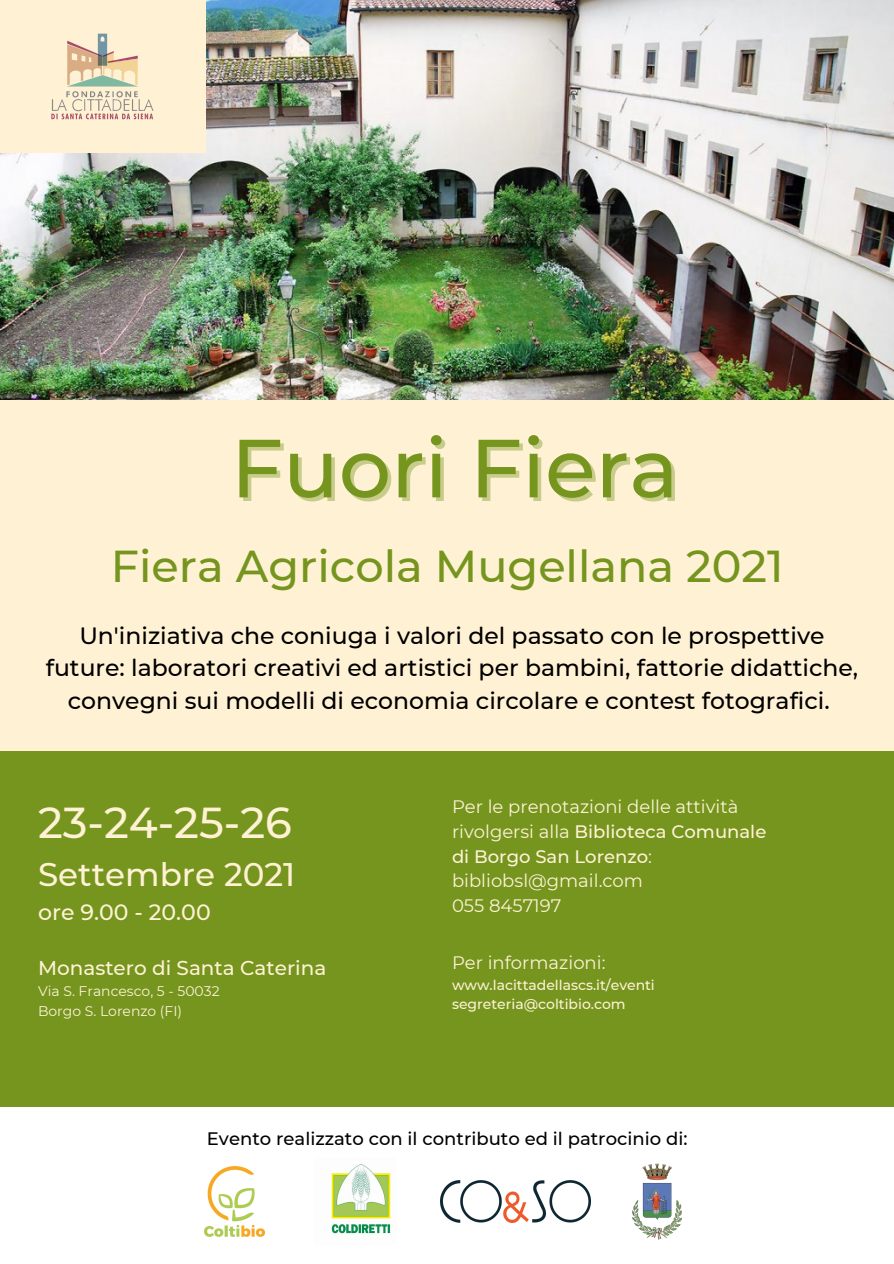
<style>
.page{position:relative;width:894px;height:1264px;background:#fff}
.page>*{position:absolute;margin:0;border:0;box-sizing:border-box;transform-origin:0 0}
.t1{font:500 82.2px "Montserrat";color:#75951f}
.t2{font:500 44.55px "Montserrat";color:#75951f}
.t3{font:500 43.2px "Montserrat";color:#fff2d4}
.t4{font:500 32.55px "Montserrat";color:#fff2d4}
.t5{font:500 23.55px/32.7px "Montserrat";color:#000;text-align:center}
.t6{font:500 22.05px "Montserrat";color:#fff2d4}
.t7{font:500 19.95px "Montserrat";color:#fff2d4}
.t8{font:18px/24.8px "Montserrat";color:#fff2d4}
.t9{font:500 18px "Montserrat";color:#000}
.t10{font:500 13.95px "Montserrat";color:#fff2d4}
.t11{font:13.95px "Montserrat";color:#fff2d4}
.s1{font-weight:500}
</style>
<div class="page">
<div style="left:0;top:399px;width:893px;height:389px;background:#fff2d4"></div>
<div style="left:0;top:750px;width:893px;height:356px;background:#75951f"></div>
<img style="left:632px;top:1163px;width:50px;height:76px">
<img style="left:440px;top:1180px;width:150px;height:42px">
<img style="left:0;top:0;width:893px;height:400px">
<img style="left:331px;top:1164px;width:60px;height:70px">
<img style="left:204px;top:1166px;width:60px;height:70px">
<div style="left:0;top:0;width:205px;height:152px;background:#fff2d4"></div>
<img style="left:51px;top:33px;width:103px;height:87px">
<p class="t1" style="left:231px;top:418px;width:449px">Fuori Fiera</p>
<p class="t2" style="left:111px;top:539px;width:674px">Fiera Agricola Mugellana 2021</p>
<p class="t5" style="left:46px;top:619px;width:813px">Un'iniziativa che coniuga i valori del passato con le prospettive future: laboratori creativi ed artistici per bambini, fattorie didattiche, convegni sui modelli di economia circolare e contest fotografici.</p>
<p class="t3" style="left:38px;top:795px;width:255px">23-24-25-26</p>
<p class="t4" style="left:38px;top:854px;width:259px">Settembre 2021</p>
<p class="t6" style="left:38px;top:898px;width:174px">ore 9.00 - 20.00</p>
<p class="t7" style="left:38px;top:955px;width:290px">Monastero di Santa Caterina</p>
<p class="t11" style="left:38px;top:982px;width:183px">Via S. Francesco, 5 - 50032</p>
<p class="t11" style="left:38px;top:1002px;width:146px">Borgo S. Lorenzo (FI)</p>
<p class="t8" style="left:452px;top:794px;width:316px">Per le prenotazioni delle attività rivolgersi alla <span class="s1">Biblioteca Comunale di Borgo San Lorenzo</span>:</p>
<p class="t8" style="left:452px;top:868px;width:192px">bibliobsl@gmail.com</p>
<p class="t8" style="left:452px;top:893px;width:111px">055 8457197</p>
<p class="t8" style="left:452px;top:950px;width:155px">Per informazioni:</p>
<p class="t10" style="left:452px;top:976px;width:204px">www.lacittadellascs.it/eventi</p>
<p class="t10" style="left:452px;top:995px;width:175px">segreteria@coltibio.com</p>
<p class="t9" style="left:207px;top:1127px;width:482px">Evento realizzato con il contributo ed il patrocinio di:</p>
</div>
